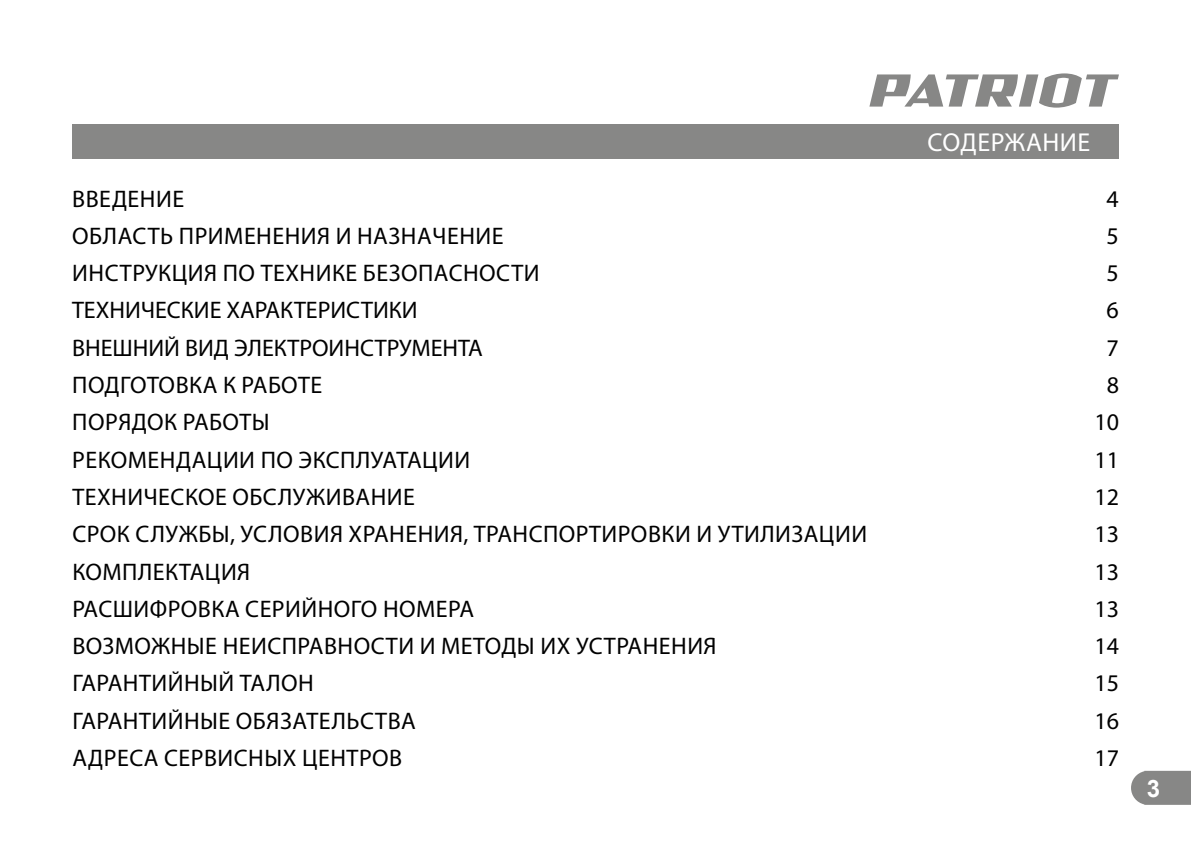
<style>
.page{position:relative;width:1191px;height:842px;background:#fff}
.page>*{position:absolute;margin:0;border:0;box-sizing:border-box;transform-origin:0 0}
.t1{font:26px "Myriad Pro";letter-spacing:.02em;color:#fff}
.t2{font:24px "Myriad Pro";letter-spacing:.02em;color:#000}
.t3{font:24px "Myriad Pro";color:#000}
.t4{font:700 24px "Arial";color:#fff}
</style>
<div class="page">
<svg style="left:1131px;top:771px;width:60px;height:34px;background:#8e8e8d"></svg>
<svg style="left:869px;top:73px;width:250px;height:35px"></svg>
<div style="left:72px;top:124px;width:1047px;height:34px;background:#878786"></div>
<p class="t1" style="left:927px;top:129px;width:164px">СОДЕРЖАНИЕ</p>
<p class="t2" style="left:72px;top:186px;width:113px">ВВЕДЕНИЕ</p>
<p class="t2" style="left:1106px;top:186px;width:14px">4</p>
<p class="t2" style="left:72px;top:224px;width:433px">ОБЛАСТЬ ПРИМЕНЕНИЯ И НАЗНАЧЕНИЕ</p>
<p class="t2" style="left:1106px;top:224px;width:14px">5</p>
<p class="t2" style="left:72px;top:261px;width:469px">ИНСТРУКЦИЯ ПО ТЕХНИКЕ БЕЗОПАСНОСТИ</p>
<p class="t2" style="left:1106px;top:261px;width:14px">5</p>
<p class="t3" style="left:72px;top:298px;width:347px">ТЕХНИЧЕСКИЕ ХАРАКТЕРИСТИКИ</p>
<p class="t2" style="left:1106px;top:298px;width:14px">6</p>
<p class="t3" style="left:72px;top:336px;width:412px">ВНЕШНИЙ ВИД ЭЛЕКТРОИНСТРУМЕНТА</p>
<p class="t2" style="left:1106px;top:336px;width:14px">7</p>
<p class="t2" style="left:72px;top:373px;width:252px">ПОДГОТОВКА К РАБОТЕ</p>
<p class="t2" style="left:1106px;top:373px;width:14px">8</p>
<p class="t2" style="left:72px;top:410px;width:199px">ПОРЯДОК РАБОТЫ</p>
<p class="t2" style="left:1094px;top:410px;width:26px">10</p>
<p class="t2" style="left:72px;top:447px;width:399px">РЕКОМЕНДАЦИИ ПО ЭКСПЛУАТАЦИИ</p>
<p class="t2" style="left:1094px;top:447px;width:26px">11</p>
<p class="t2" style="left:72px;top:485px;width:344px">ТЕХНИЧЕСКОЕ ОБСЛУЖИВАНИЕ</p>
<p class="t2" style="left:1094px;top:485px;width:26px">12</p>
<p class="t2" style="left:72px;top:522px;width:796px">СРОК СЛУЖБЫ, УСЛОВИЯ ХРАНЕНИЯ, ТРАНСПОРТИРОВКИ И УТИЛИЗАЦИИ</p>
<p class="t2" style="left:1094px;top:522px;width:26px">13</p>
<p class="t2" style="left:72px;top:559px;width:179px">КОМПЛЕКТАЦИЯ</p>
<p class="t2" style="left:1094px;top:559px;width:26px">13</p>
<p class="t2" style="left:72px;top:597px;width:403px">РАСШИФРОВКА СЕРИЙНОГО НОМЕРА</p>
<p class="t2" style="left:1094px;top:597px;width:26px">13</p>
<p class="t2" style="left:72px;top:634px;width:646px">ВОЗМОЖНЫЕ НЕИСПРАВНОСТИ И МЕТОДЫ ИХ УСТРАНЕНИЯ</p>
<p class="t2" style="left:1094px;top:634px;width:26px">14</p>
<p class="t2" style="left:72px;top:671px;width:243px">ГАРАНТИЙНЫЙ ТАЛОН</p>
<p class="t2" style="left:1094px;top:671px;width:26px">15</p>
<p class="t2" style="left:72px;top:709px;width:345px">ГАРАНТИЙНЫЕ ОБЯЗАТЕЛЬСТВА</p>
<p class="t2" style="left:1094px;top:709px;width:26px">16</p>
<p class="t2" style="left:72px;top:746px;width:331px">АДРЕСА СЕРВИСНЫХ ЦЕНТРОВ</p>
<p class="t2" style="left:1094px;top:746px;width:26px">17</p>
<p class="t4" style="left:1146px;top:774px;width:15px">3</p>
</div>
